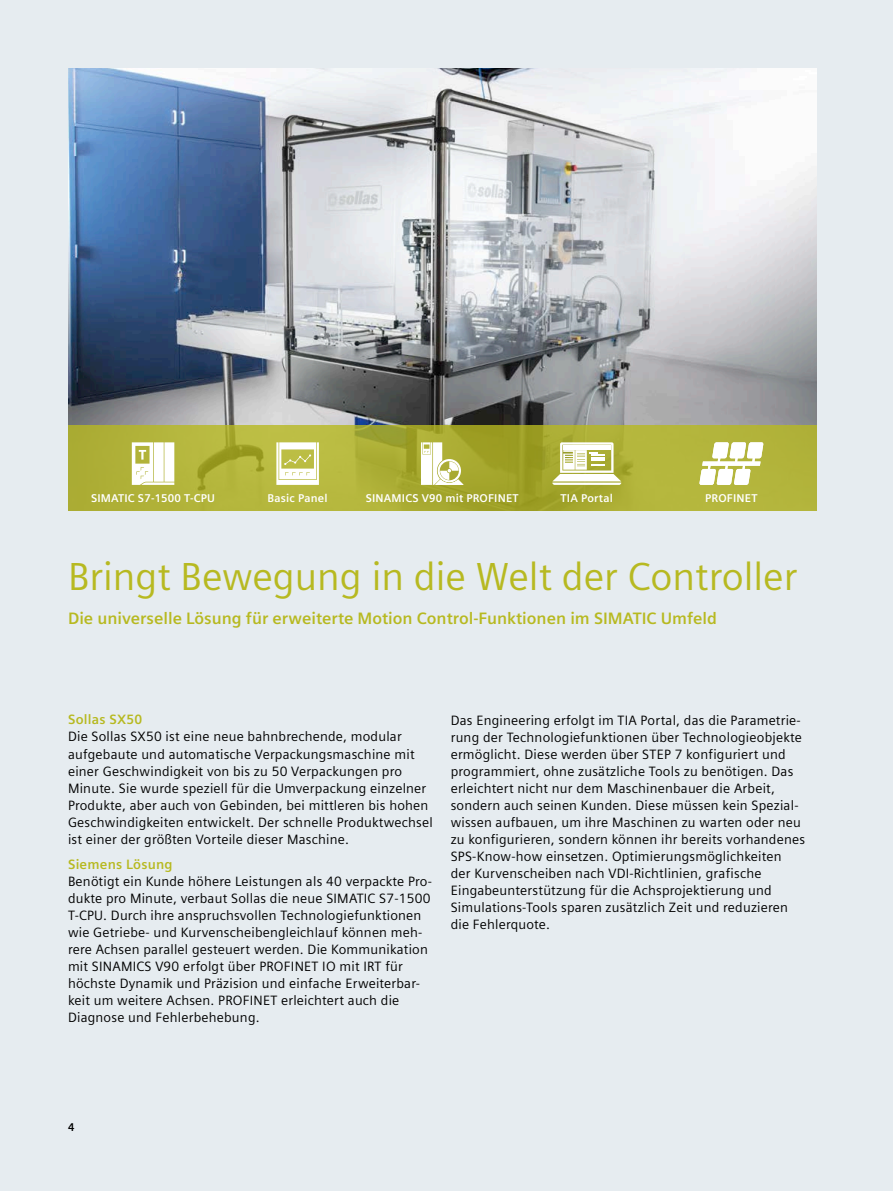
<style>
.page{position:relative;width:893px;height:1191px;background:#e6ecf0}
.page>*{position:absolute;margin:0;border:0;box-sizing:border-box;transform-origin:0 0}
.t1{font:39px "Siemens Sans Global";color:#b7b921}
.t2{font:700 16.5px "Siemens Sans Global";color:#b7b921}
.t3{font:13.5px/17px "Siemens Sans Global";letter-spacing:.015em;color:#000}
.t4{font:700 13.5px "Siemens Sans Global";letter-spacing:.015em;color:#b7b921}
.t5{font:700 11.25px "Siemens Sans Global";letter-spacing:.015em;color:#fff}
.t6{font:700 11.25px "Siemens Sans Global";color:#000}
</style>
<div class="page">
<img style="left:68px;top:68px;width:748px;height:357px">
<svg style="left:68px;top:425px;width:748px;height:85px;fill:#b1b239"></svg>
<svg style="left:421px;top:442px;width:42px;height:43px"></svg>
<svg style="left:552px;top:442px;width:69px;height:43px"></svg>
<svg style="left:132px;top:442px;width:42px;height:43px"></svg>
<svg style="left:276px;top:442px;width:43px;height:43px"></svg>
<svg style="left:699px;top:442px;width:64px;height:43px"></svg>
<p class="t5" style="left:91px;top:491px;width:125px">SIMATIC S7-1500 T-CPU</p>
<p class="t5" style="left:268px;top:491px;width:61px">Basic Panel</p>
<p class="t5" style="left:366px;top:491px;width:154px">SINAMICS V90 mit PROFINET</p>
<p class="t5" style="left:561px;top:491px;width:54px">TIA Portal</p>
<p class="t5" style="left:705px;top:491px;width:54px">PROFINET</p>
<h1 class="t1" style="left:68px;top:548px;width:731px">Bringt Bewegung in die Welt der Controller</h1>
<p class="t2" style="left:68px;top:608px;width:650px">Die universelle Lösung für erweiterte Motion Control-Funktionen im SIMATIC Umfeld</p>
<p class="t4" style="left:68px;top:712px;width:76px">Sollas SX50</p>
<p class="t3" style="left:68px;top:729px;width:366px">Die Sollas SX50 ist eine neue bahnbrechende, modular aufgebaute und automatische Verpackungsmaschine mit einer Geschwindigkeit von bis zu 50 Verpackungen pro Minute. Sie wurde speziell für die Umverpackung einzelner Produkte, aber auch von Gebinden, bei mittleren bis hohen Geschwindigkeiten entwickelt. Der schnelle Produktwechsel ist einer der größten Vorteile dieser Maschine.</p>
<p class="t4" style="left:68px;top:856px;width:106px">Siemens Lösung</p>
<p class="t3" style="left:68px;top:873px;width:365px">Benötigt ein Kunde höhere Leistungen als 40 verpackte Pro&shy;dukte pro Minute, verbaut Sollas die neue SIMATIC S7-1500<br>T-CPU. Durch ihre anspruchsvollen Technologiefunktionen wie Getriebe- und Kurvenscheibengleichlauf können meh&shy;rere Achsen parallel gesteuert werden. Die Kommunikation mit SINAMICS V90 erfolgt über PROFINET IO mit IRT für höchste Dynamik und Präzision und einfache Erweiterbar&shy;keit um weitere Achsen. PROFINET erleichtert auch die Diagnose und Fehlerbehebung.</p>
<p class="t3" style="left:451px;top:712px;width:356px">Das Engineering erfolgt im TIA Portal, das die Parametrie&shy;rung der Technologiefunktionen über Technologieobjekte ermöglicht. Diese werden über STEP 7 konfiguriert und programmiert, ohne zusätzliche Tools zu benötigen. Das erleichtert nicht nur dem Maschinenbauer die Arbeit, sondern auch seinen Kunden. Diese müssen kein Spezial&shy;wissen aufbauen, um ihre Maschinen zu warten oder neu zu konfigurieren, sondern können ihr bereits vorhandenes SPS-Know-how einsetzen. Optimierungsmöglichkeiten<br>der Kurvenscheiben nach VDI-Richtlinien, grafische Eingabeunterstützung für die Achsprojektierung und Simulations-Tools sparen zusätzlich Zeit und reduzieren die Fehlerquote.</p>
<p class="t6" style="left:68px;top:1120px;width:8px">4</p>
</div>
